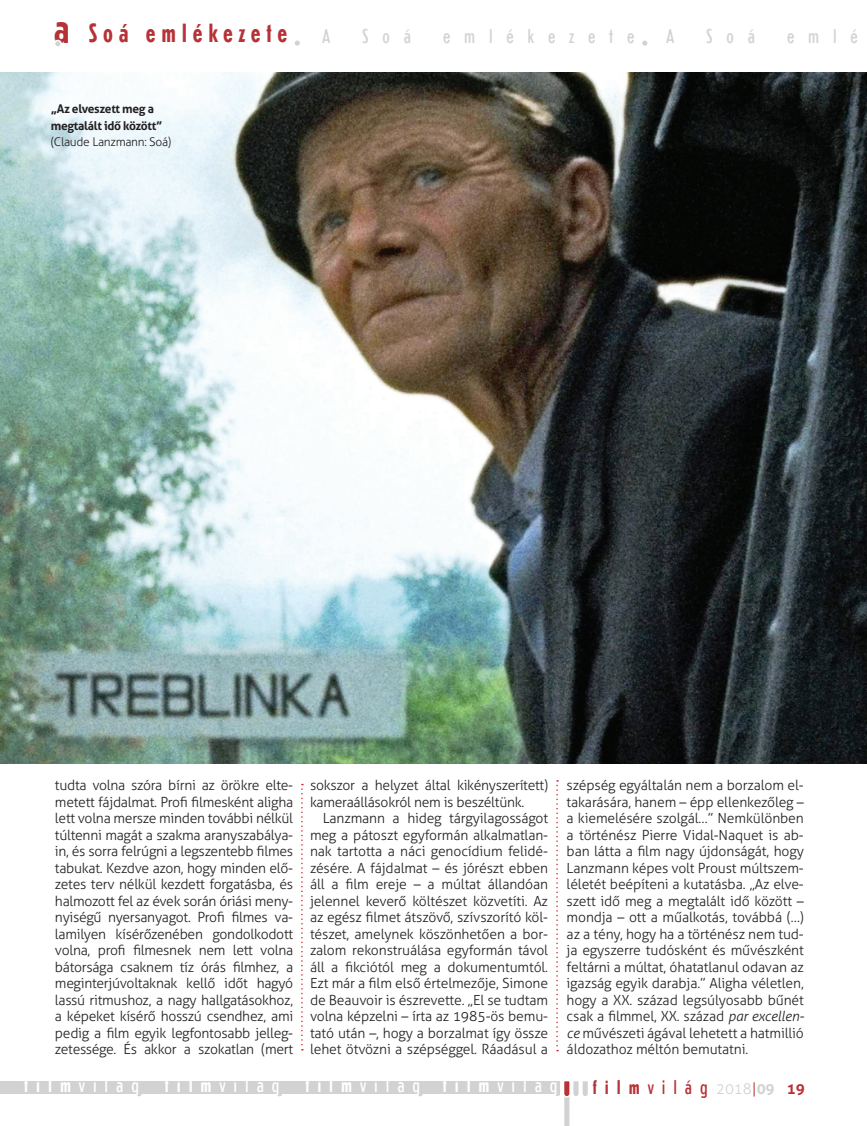
<style>
.page{position:relative;width:867px;height:1126px;background:#fff}
.page>*{position:absolute;margin:0;border:0;box-sizing:border-box;transform-origin:0 0}
.t1{font:700 condensed 42px "Erbar LT";color:#b63237}
.t2{font:700 condensed 26.1px "Erbar LT";letter-spacing:.22em;color:#b63237}
.t3{font:300 condensed 19.8px "Erbar LT";letter-spacing:.4em;color:#fff}
.t4{font:300 condensed 19.8px "Erbar LT";letter-spacing:.7em;color:#d1d2d4}
.t5{font:300 condensed 19.8px "Erbar LT";letter-spacing:.4em;color:#b63237}
.t6{font:700 15px "Aller";color:#b63237}
.új_Filmvilág{font:300 13.95px/16.5px "Aller";letter-spacing:-.02em;color:#231f20;text-align:justify}
.t7{font:700 12px/16.5px "Aller";letter-spacing:-.025em;color:#231f20}
.t8{font:300 12px "Aller";letter-spacing:-.025em;color:#231f20}
.s1{font-style:italic}
.s2{font-weight:700}
.s3{font-family:"Aller";font-stretch:normal;font-size:15px;color:#d1d2d4}
.s4{font-family:"Aller";font-stretch:normal;font-size:15px}
.s5{font-family:"Aller";font-weight:700;font-stretch:normal;font-size:15px;color:#d1d2d4}
</style>
<div class="page">
<svg style="left:418px;top:1093px;width:5px;height:3px"></svg>
<svg style="left:136px;top:1093px;width:6px;height:3px"></svg>
<svg style="left:295px;top:41px;width:5px;height:5px"></svg>
<svg style="left:642px;top:41px;width:5px;height:5px"></svg>
<div style="left:0;top:1081px;width:560px;height:12px;background:#d1d2d4"></div>
<svg style="left:555px;top:1081px;width:33px;height:45px"></svg>
<svg style="left:277px;top:1093px;width:5px;height:3px"></svg>
<div style="left:55px;top:40px;width:6px;height:7px;background:#d1d2d4;border-radius:50%"></div>
<div style="left:54px;top:40px;width:8px;height:8px;border:2px solid #fff;border-radius:50%"></div>
<img style="left:0;top:72px;width:867px;height:691px">
<svg style="left:556px;top:780px;width:2px;height:271px"></svg>
<svg style="left:301px;top:784px;width:2px;height:266px"></svg>
<h1 class="t1" style="left:54px;top:4px;width:17px">a</h1>
<h2 class="t2" style="left:89px;top:18px;width:200px">Soá emlékezete</h2>
<h3 class="t4" style="left:322px;top:24px;width:9px">A</h3>
<h3 class="t4" style="left:362px;top:24px;width:50px">Soá</h3>
<h3 class="t4" style="left:443px;top:24px;width:193px">emlékezete</h3>
<h3 class="t4" style="left:666px;top:24px;width:9px">A</h3>
<h3 class="t4" style="left:706px;top:24px;width:50px">Soá</h3>
<h3 class="t4" style="left:787px;top:24px;width:72px">emlé</h3>
<p class="t7" style="left:51px;top:101px;width:113px">„Az elveszett meg a megtalált idő között”</p>
<p class="t8" style="left:51px;top:135px;width:122px">(Claude Lanzmann: Soá)</p>
<p class="új_Filmvilág" style="left:55px;top:777px;width:240px">tudta volna szóra bírni az örökre elte&shy;metett fájdalmat. Profi filmesként aligha lett volna mersze minden további nélkül túltenni magát a szakma aranyszabálya&shy;in, és sorra felrúgni a legszentebb filmes tabukat. Kezdve azon, hogy minden elő&shy;zetes terv nélkül kezdett forgatásba, és halmozott fel az évek során óriási men - nyiségű nyersanyagot. Profi filmes va&shy;lamilyen kísérőzenében gondolkodott volna, profi filmesnek nem lett volna bátorsága csaknem tíz órás filmhez, a meginterjúvoltaknak kellő időt hagyó lassú ritmushoz, a nagy hallgatásokhoz, a képeket kísérő hosszú csendhez, ami pedig a film egyik legfontosabb jelleg&shy;zetessége. És akkor a szokatlan (mert</p>
<p class="új_Filmvilág" style="left:310px;top:777px;width:240px">sokszor a helyzet által kikényszerített) kameraállásokról nem is beszéltünk.</p>
<p class="új_Filmvilág" style="left:310px;top:810px;width:240px;text-indent:13px">Lanzmann a hideg tárgyilagosságot meg a pátoszt egyformán alkalmatlan&shy;nak tartotta a náci genocídium felidé&shy;zésére. A fájdalmat – és jórészt ebben áll a film ereje – a múltat állandóan jelennel keverő költészet közvetíti. Az az egész filmet átszövő, szívszorító köl&shy;tészet, amelynek köszönhetően a bor&shy;zalom rekonstruálása egyformán távol áll a fikciótól meg a dokumentumtól.<br>Ezt már a film első értelmezője, Simone de Beauvoir is észrevette. „El se tudtam volna képzelni – írta az 1985-ös bemu&shy;tató után –, hogy a borzalmat így össze lehet ötvözni a szépséggel. Ráadásul a</p>
<p class="új_Filmvilág" style="left:567px;top:777px;width:239px">szépség egyáltalán nem a borzalom el&shy;takarására, hanem – épp ellenkezőleg – a kiemelésére szolgál…” Nemkülönben a történész Pierre Vidal-Naquet is ab&shy;ban látta a film nagy újdonságát, hogy Lanzmann képes volt Proust múltszem&shy;léletét beépíteni a kutatásba. „Az elve&shy;szett idő meg a megtalált idő között – mondja – ott a műalkotás, továbbá (…) az a tény, hogy ha a történész nem tud&shy;ja egyszerre tudósként és művészként feltárni a múltat, óhatatlanul odavan az igazság egyik darabja.” Aligha véletlen, hogy a XX. század legsúlyosabb bűnét csak a filmmel, XX. század <span class="s1">par excellen&shy;ce</span> művészeti ágával lehetett a hatmillió áldozathoz méltón bemutatni.</p>
<h3 class="t3" style="left:24px;top:1073px;width:116px"><span class="s2">film</span>világ</h3>
<h3 class="t3" style="left:165px;top:1073px;width:116px"><span class="s2">film</span>világ</h3>
<h3 class="t3" style="left:305px;top:1073px;width:254px"><span class="s2">film</span>világ <span class="s2">film</span>világ</h3>
<h3 class="t5" style="left:593px;top:1075px;width:183px"><span class="s2">film</span>világ <span class="s3">2018</span><span class="s4">|</span><span class="s5">09</span></h3>
<p class="t6" style="left:787px;top:1079px;width:19px">19</p>
</div>
